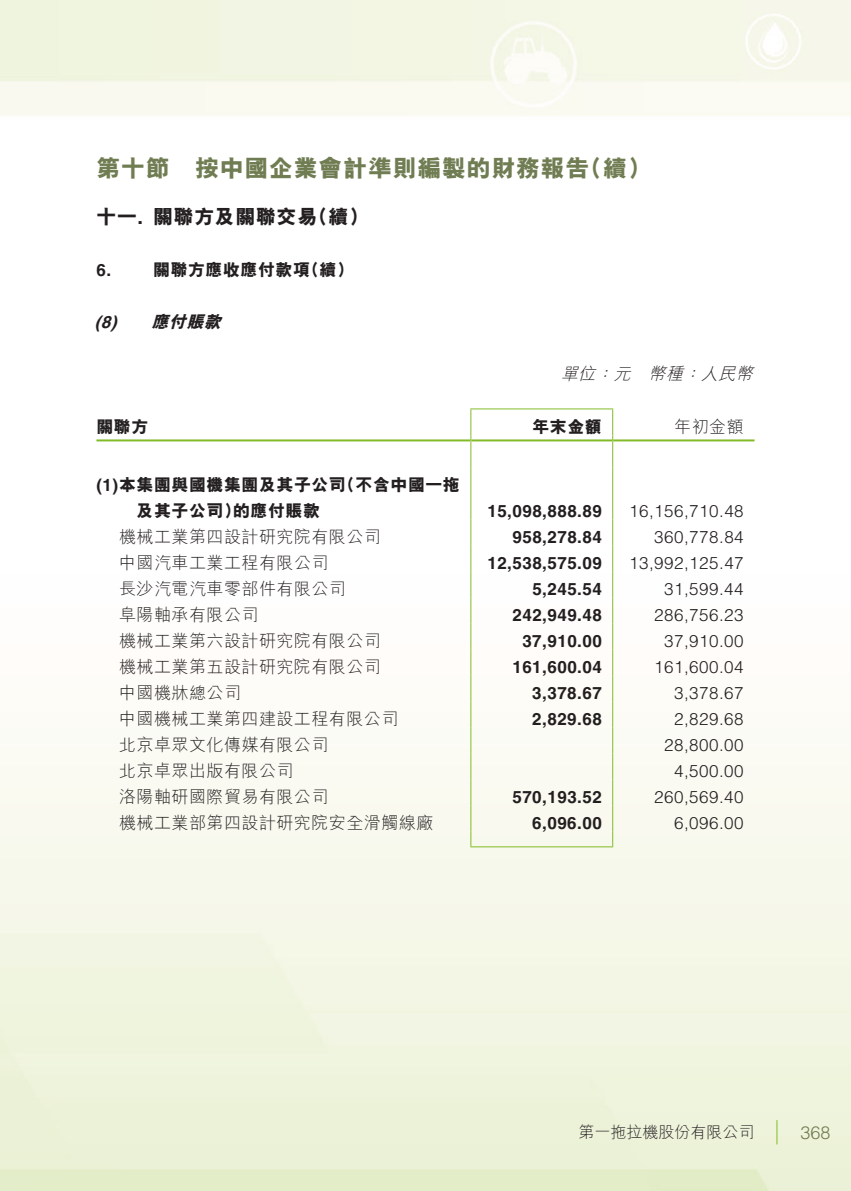
<style>
.page{position:relative;width:851px;height:1191px;background:#fff}
.page>*{position:absolute;margin:0;border:0;box-sizing:border-box;transform-origin:0 0}
.t1{font:800 24px "M Hei HK";letter-spacing:.03em;color:#707c52}
.t2{font:800 20px "M Hei HK";letter-spacing:.03em;color:#231f20}
.t3{font:300 18px "Helvetica LT Std";color:#707c52}
.t4{font:300 17px "M Hei HK";letter-spacing:.03em;color:#231f20}
.t5{font:300 17px "Helvetica LT Std";letter-spacing:.03em;color:#231f20}
.t6{font:700 17px "Helvetica LT Std";letter-spacing:.03em;color:#231f20}
.t7{font:800 17px "M Hei HK";letter-spacing:.03em;color:#231f20}
.t8{font:italic 300 17px "M Hei HK";color:#231f20}
.t9{font:italic 800 17px "M Hei HK";color:#231f20}
.t10{font:italic 700 17px "Helvetica LT Std";color:#231f20}
.t11{font:300 16px "M Hei HK";color:#231f20}
.s1{font-family:"Helvetica LT Std";font-weight:700}
</style>
<div class="page">
<svg style="left:776px;top:1120px;width:1px;height:24px"></svg>
<svg style="left:470px;top:409px;width:1px;height:58px"></svg>
<svg style="left:612px;top:409px;width:1px;height:58px"></svg>
<hr style="left:470px;top:467px;width:1px;height:52px;background:#82bb27">
<hr style="left:612px;top:467px;width:1px;height:52px;background:#82bb27">
<hr style="left:470px;top:408px;width:143px;height:1px;background:#82bb27">
<svg style="left:470px;top:519px;width:1px;height:327px"></svg>
<svg style="left:612px;top:519px;width:1px;height:327px"></svg>
<hr style="left:470px;top:846px;width:143px;height:1px;background:#82bb27">
<hr style="left:96px;top:439px;width:374px;height:2px;background:#82bb27">
<hr style="left:471px;top:439px;width:141px;height:2px;background:#82bb27">
<hr style="left:613px;top:439px;width:141px;height:2px;background:#82bb27">
<h1 class="t1" style="left:96px;top:156px;width:75px">第十節</h1>
<h1 class="t1" style="left:195px;top:156px;width:396px">按中國企業會計準則編製的財務報告</h1>
<h1 class="t1" style="left:578px;top:156px;width:74px">（續(</h1>
<p class="t2" style="left:96px;top:207px;width:48px">十一<span class="s1">.</span></p>
<p class="t2" style="left:308px;top:207px;width:62px">（續(</p>
<p class="t2" style="left:153px;top:207px;width:165px">關聯方及關聯交易</p>
<p class="t6" style="left:96px;top:260px;width:16px">6.</p>
<p class="t7" style="left:302px;top:261px;width:53px">（續(</p>
<p class="t7" style="left:153px;top:261px;width:158px">關聯方應收應付款項</p>
<p class="t10" style="left:95px;top:312px;width:23px">8(</p>
<p class="t10" style="left:111px;top:312px;width:13px">)</p>
<p class="t9" style="left:151px;top:313px;width:75px">應付賬款</p>
<p class="t7" style="left:96px;top:418px;width:53px">關聯方</p>
<p class="t7" style="left:338px;top:476px;width:123px">（不含中國一拖</p>
<p class="t7" style="left:96px;top:476px;width:251px"><span class="s1">1( )</span>本集團與國機集團及其子公司</p>
<p class="t7" style="left:137px;top:502px;width:106px">及其子公司）</p>
<p class="t7" style="left:233px;top:502px;width:88px">的應付賬款</p>
<p class="t4" style="left:119px;top:528px;width:263px">機械工業第四設計研究院有限公司</p>
<p class="t4" style="left:119px;top:554px;width:211px">中國汽車工業工程有限公司</p>
<p class="t4" style="left:119px;top:580px;width:228px">長沙汽電汽車零部件有限公司</p>
<p class="t4" style="left:119px;top:606px;width:141px">阜陽軸承有限公司</p>
<p class="t4" style="left:119px;top:632px;width:263px">機械工業第六設計研究院有限公司</p>
<p class="t4" style="left:119px;top:658px;width:263px">機械工業第五設計研究院有限公司</p>
<p class="t4" style="left:119px;top:684px;width:123px">中國機牀總公司</p>
<p class="t4" style="left:119px;top:710px;width:281px">中國機械工業第四建設工程有限公司</p>
<p class="t4" style="left:119px;top:736px;width:211px">北京卓眾文化傳媒有限公司</p>
<p class="t4" style="left:119px;top:762px;width:176px">北京卓眾出版有限公司</p>
<p class="t4" style="left:119px;top:788px;width:211px">洛陽軸研國際貿易有限公司</p>
<p class="t4" style="left:119px;top:814px;width:316px">機械工業部第四設計研究院安全滑觸線廠</p>
<p class="t8" style="left:561px;top:365px;width:40px">單位</p>
<p class="t8" style="left:613px;top:365px;width:23px">元</p>
<p class="t8" style="left:595px;top:365px;width:23px">：</p>
<p class="t8" style="left:648px;top:365px;width:40px">幣種</p>
<p class="t8" style="left:700px;top:365px;width:58px">人民幣</p>
<p class="t8" style="left:683px;top:365px;width:23px">：</p>
<p class="t7" style="left:532px;top:418px;width:71px">年末金額</p>
<p class="t4" style="left:674px;top:418px;width:71px">年初金額</p>
<p class="t6" style="left:487px;top:501px;width:116px">15,098,888.89</p>
<p class="t5" style="left:629px;top:500px;width:116px">16,156,710.48</p>
<p class="t6" style="left:512px;top:527px;width:91px">958,278.84</p>
<p class="t5" style="left:654px;top:526px;width:91px">360,778.84</p>
<p class="t6" style="left:487px;top:553px;width:116px">12,538,575.09</p>
<p class="t5" style="left:629px;top:552px;width:116px">13,992,125.47</p>
<p class="t6" style="left:532px;top:579px;width:71px">5,245.54</p>
<p class="t5" style="left:664px;top:578px;width:81px">31,599.44</p>
<p class="t6" style="left:512px;top:605px;width:91px">242,949.48</p>
<p class="t5" style="left:654px;top:604px;width:91px">286,756.23</p>
<p class="t6" style="left:522px;top:631px;width:81px">37,910.00</p>
<p class="t5" style="left:664px;top:630px;width:81px">37,910.00</p>
<p class="t6" style="left:512px;top:657px;width:91px">161,600.04</p>
<p class="t5" style="left:654px;top:656px;width:91px">161,600.04</p>
<p class="t6" style="left:532px;top:683px;width:71px">3,378.67</p>
<p class="t5" style="left:674px;top:682px;width:71px">3,378.67</p>
<p class="t6" style="left:532px;top:709px;width:71px">2,829.68</p>
<p class="t5" style="left:674px;top:708px;width:71px">2,829.68</p>
<p class="t5" style="left:664px;top:734px;width:81px">28,800.00</p>
<p class="t5" style="left:674px;top:760px;width:71px">4,500.00</p>
<p class="t6" style="left:512px;top:787px;width:91px">570,193.52</p>
<p class="t5" style="left:654px;top:786px;width:91px">260,569.40</p>
<p class="t6" style="left:532px;top:813px;width:71px">6,096.00</p>
<p class="t5" style="left:674px;top:812px;width:71px">6,096.00</p>
<p class="t11" style="left:578px;top:1124px;width:177px">第一拖拉機股份有限公司</p>
<p class="t3" style="left:800px;top:1121px;width:32px">368</p>
</div>
